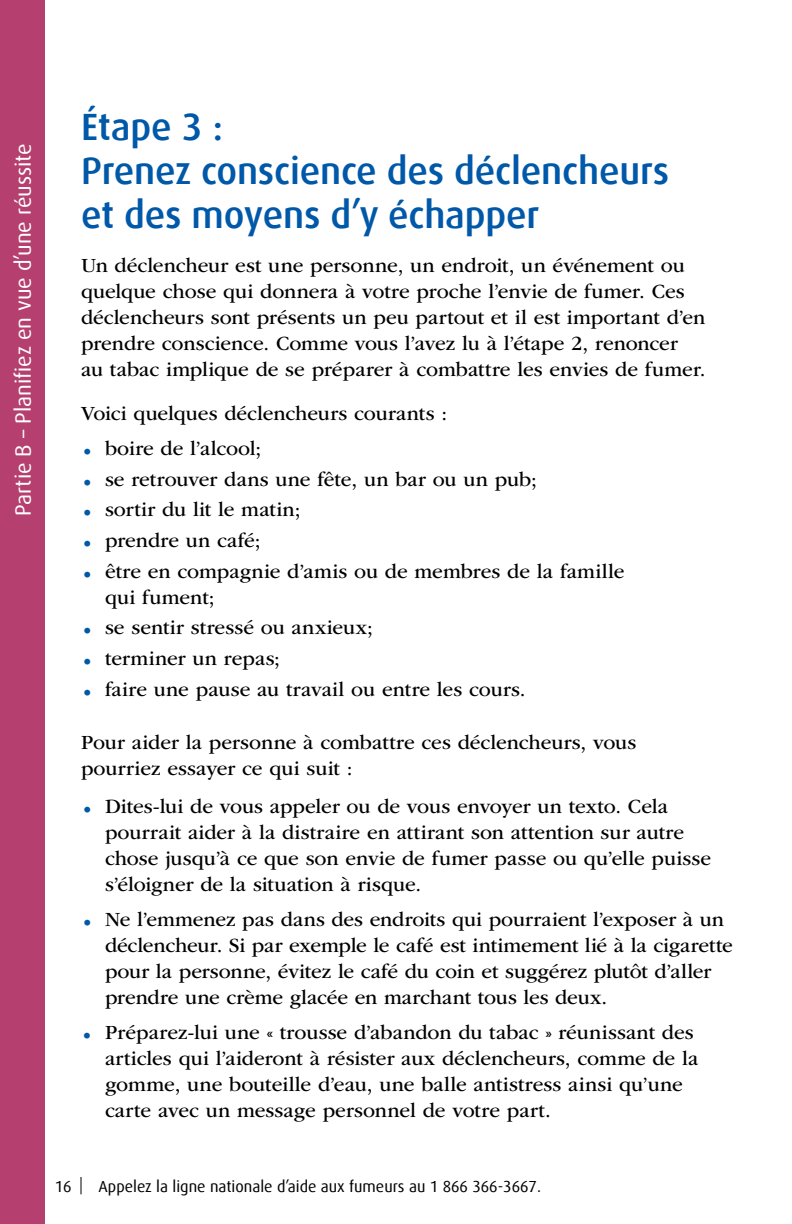
<style>
.page{position:relative;width:792px;height:1224px;background:#fff}
.page>*{position:absolute;margin:0;border:0;box-sizing:border-box;transform-origin:0 0}
.t1{font:500 38px/44px "Dax Offc";letter-spacing:-.005em;color:#0058a9}
.t2{font:22px "Dax Offc";color:#fff}
.t3{font:21px/26px "ITC Garamond Std";color:#000}
.t4{font:16px "Dax Offc";color:#000}
.s1{color:#0058a9}
</style>
<div class="page">
<svg style="left:80px;top:1177px;width:2px;height:17px"></svg>
<div style="left:0;top:0;width:45px;height:1224px;background:#b54070"></div>
<p class="t2" style="left:9px;top:516px;width:374px;rotate:-90deg">Partie B – Planifiez en vue d’une réussite</p>
<h1 class="t1" style="left:81px;top:105px;width:590px">Étape 3 :<br>Prenez conscience des déclencheurs et des moyens d’y échapper</h1>
<p class="t3" style="left:81px;top:253px;width:626px">Un déclencheur est une personne, un endroit, un événement ou quelque chose qui donnera à votre proche l’envie de fumer. Ces déclencheurs sont présents un peu partout et il est important d’en prendre conscience. Comme vous l’avez lu à l’étape 2, renoncer<br>au tabac implique de se préparer à combattre les envies de fumer.</p>
<p class="t3" style="left:81px;top:401px;width:368px">Voici quelques déclencheurs courants :</p>
<p class="t3" style="left:81px;top:436px;width:182px"><span class="s1">•</span> boire de l’alcool;</p>
<p class="t3" style="left:81px;top:466px;width:457px"><span class="s1">•</span> se retrouver dans une fête, un bar ou un pub;</p>
<p class="t3" style="left:81px;top:497px;width:221px"><span class="s1">•</span> sortir du lit le matin;</p>
<p class="t3" style="left:81px;top:528px;width:181px"><span class="s1">•</span> prendre un café;</p>
<p class="t3" style="left:105px;top:558px;width:521px;text-indent:-24px"><span class="s1">•</span> être en compagnie d’amis ou de membres de la famille qui fument;</p>
<p class="t3" style="left:81px;top:615px;width:293px"><span class="s1">•</span> se sentir stressé ou anxieux;</p>
<p class="t3" style="left:81px;top:646px;width:201px"><span class="s1">•</span> terminer un repas;</p>
<p class="t3" style="left:81px;top:676px;width:446px"><span class="s1">•</span> faire une pause au travail ou entre les cours.</p>
<p class="t3" style="left:81px;top:729px;width:557px">Pour aider la personne à combattre ces déclencheurs, vous pourriez essayer ce qui suit :</p>
<p class="t3" style="left:105px;top:794px;width:608px;text-indent:-24px"><span class="s1">•</span> Dites-lui de vous appeler ou de vous envoyer un texto. Cela pourrait aider à la distraire en attirant son attention sur autre chose jusqu’à ce que son envie de fumer passe ou qu’elle puisse s’éloigner de la situation à risque.</p>
<p class="t3" style="left:105px;top:907px;width:630px;text-indent:-24px"><span class="s1">•</span> Ne l’emmenez pas dans des endroits qui pourraient l’exposer à un déclencheur. Si par exemple le café est intimement lié à la cigarette pour la personne, évitez le café du coin et suggérez plutôt d’aller prendre une crème glacée en marchant tous les deux.</p>
<p class="t3" style="left:105px;top:1020px;width:595px;text-indent:-24px"><span class="s1">•</span> Préparez-lui une « trousse d’abandon du tabac » réunissant des articles qui l’aideront à résister aux déclencheurs, comme de la gomme, une bouteille d’eau, une balle antistress ainsi qu’une carte avec un message personnel de votre part.</p>
<p class="t4" style="left:55px;top:1176px;width:18px">16</p>
<p class="t4" style="left:98px;top:1176px;width:444px">Appelez la ligne nationale d’aide aux fumeurs au 1 866 366-3667.</p>
</div>
